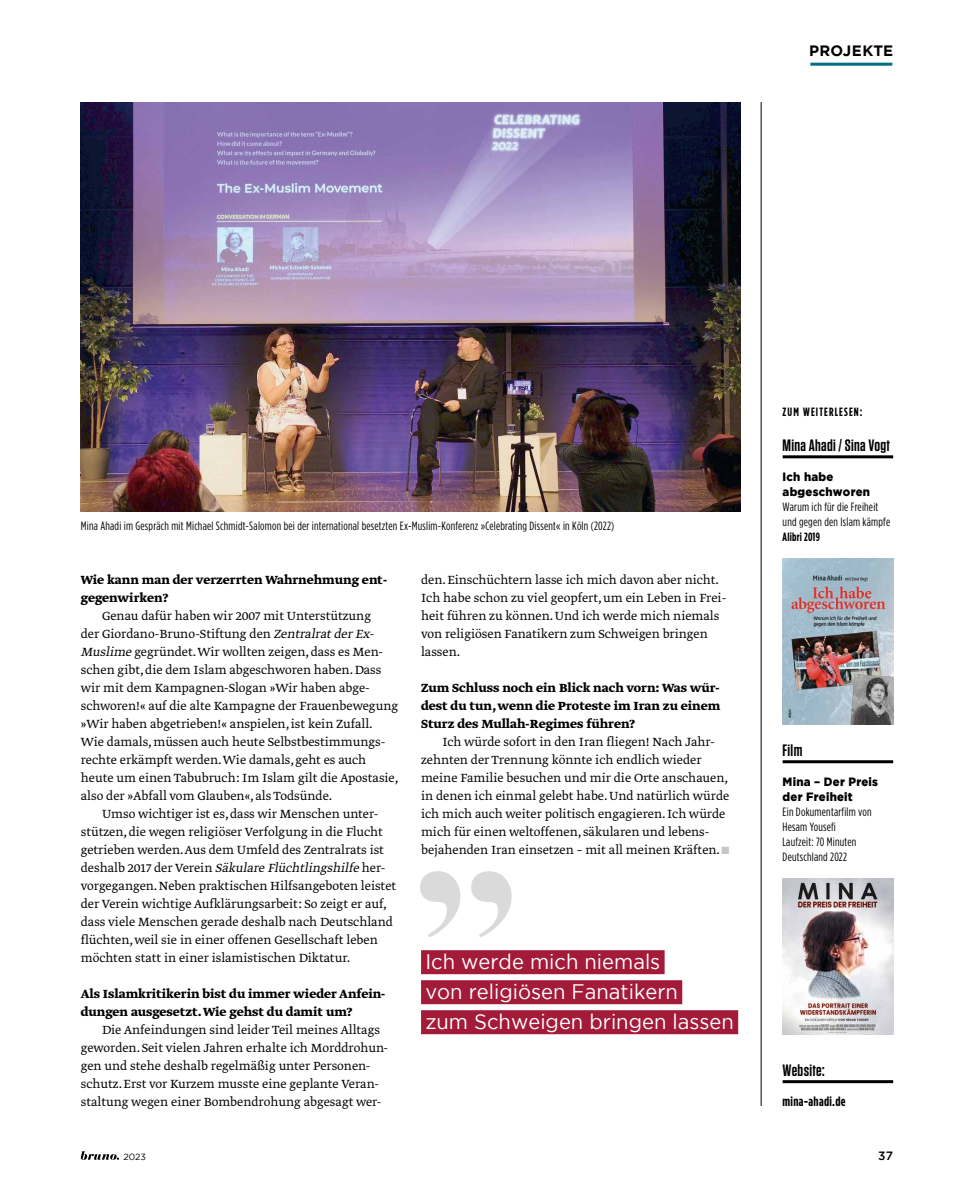
<style>
.page{position:relative;width:957px;height:1191px;background:#fff}
.page>*{position:absolute;margin:0;border:0;box-sizing:border-box;transform-origin:0 0}
.t1{font:21px/30px "Gotham";color:#fff;scale:.96 1}
.t2{font:600 16.5px "Tungsten";letter-spacing:.02em;color:#000}
.t3{font:700 15px "Gotham";letter-spacing:.015em;color:#000}
.t4{font:300 13.95px/18px "Greta Text Std";color:#000}
.t5{font:700 13.95px/18px "Greta Text Std";color:#000}
.t6{font:700 13.5px "Gotham Condensed";letter-spacing:.02em;color:#000}
.t7{font:12px/15px "Gotham Condensed";letter-spacing:.02em;color:#000}
.t8{font:900 12px/15px "Gotham";letter-spacing:.02em;color:#000;scale:.95 1}
.t9{font:700 12px "Gotham Condensed";letter-spacing:.1em;color:#000;scale:.95 1}
.t10{font:700 12px "Gotham Condensed";letter-spacing:.02em;color:#000;scale:.95 1}
.t11{font:500 12px "Gotham";color:#000}
.t12{font:9px "Gotham";color:#000}
.s1{font-style:italic}
.s2{color:#c5c6c6}
</style>
<div class="page">
<hr style="left:810px;top:63px;width:82px;height:3px;background:#006e85">
<svg style="left:81px;top:1151px;width:38px;height:8px"></svg>
<hr style="left:782px;top:455px;width:111px;height:3px;background:#000">
<hr style="left:782px;top:760px;width:111px;height:3px;background:#000">
<hr style="left:782px;top:1080px;width:111px;height:3px;background:#000">
<img style="left:782px;top:558px;width:111px;height:166px">
<img style="left:782px;top:878px;width:111px;height:156px">
<hr style="left:761px;top:102px;width:1px;height:1004px;background:#000">
<img style="left:81px;top:102px;width:659px;height:409px">
<div style="left:421px;top:950px;width:243px;height:24px;background:#a31b38"></div>
<div style="left:421px;top:980px;width:261px;height:24px;background:#a31b38"></div>
<div style="left:421px;top:1010px;width:317px;height:24px;background:#a31b38"></div>
<svg style="left:420px;top:871px;width:92px;height:66px"></svg>
<p class="t3" style="left:809px;top:42px;width:85px">PROJEKTE</p>
<p class="t7" style="left:81px;top:518px;width:535px">Mina Ahadi im Gespräch mit Michael Schmidt-Salomon bei der international besetzten Ex-Muslim-Konferenz »Celebrating Dissent« in Köln (2022)</p>
<p class="t5" style="left:81px;top:571px;width:308px">Wie kann man der verzerrten Wahrnehmung ent&shy;gegenwirken?</p>
<p class="t4" style="left:81px;top:607px;width:319px;text-indent:21px">Genau dafür haben wir 2007 mit Unterstützung<br>der Giordano-Bruno-Stiftung den <span class="s1">ZentralratderEx-- Muslime</span> gegründet. Wir wollten zeigen, dass es Men&shy;schen gibt, die dem Islam abgeschworen haben. Dass wir mit dem Kampagnen-Slogan »Wir haben abge&shy;schworen!« auf die alte Kampagne der Frauenbewegung »Wir haben abgetrieben!« anspielen, ist kein Zufall.<br>Wie damals, müssen auch heute Selbstbestimmungs&shy;rechte erkämpft werden. Wie damals, geht es auch heute um einen Tabubruch: Im Islam gilt die Apostasie, also der »Abfall vom Glauben«, als Todsünde.</p>
<p class="t4" style="left:81px;top:805px;width:317px;text-indent:21px">Umso wichtiger ist es, dass wir Menschen unter&shy;stützen, die wegen religiöser Verfolgung in die Flucht getrieben werden. Aus dem Umfeld des Zentralrats ist<br>d e s h a l b 2 0 1 7 d e r Ve r e i n <span class="s1">Säkulare Flüchtlingshilfe</span> h e r - vorgegangen. Neben praktischen Hilfsangeboten leistet der Verein wichtige Aufklärungsarbeit: So zeigt er auf, dass viele Menschen gerade deshalb nach Deutschland flüchten, weil sie in einer offenen Gesellschaft leben möchten statt in einer islamistischen Diktatur.</p>
<p class="t5" style="left:81px;top:985px;width:306px">Als Islamkritikerin bist du immer wieder Anfein&shy;dungen ausgesetzt. Wie gehst du damit um?</p>
<p class="t4" style="left:81px;top:1021px;width:309px;text-indent:21px">Die Anfeindungen sind leider Teil meines Alltags geworden. Seit vielen Jahren erhalte ich Morddrohun&shy;gen und stehe deshalb regelmäßig unter Personen&shy;schutz. Erst vor Kurzem musste eine geplante Veran&shy;staltung wegen einer Bombendrohung abgesagt wer-</p>
<p class="t4" style="left:421px;top:571px;width:307px">den. Einschüchtern lasse ich mich davon aber nicht.<br>Ich habe schon zu viel geopfert, um ein Leben in Frei&shy;heit führen zu können. Und ich werde mich niemals von religiösen Fanatikern zum Schweigen bringen lassen.</p>
<p class="t5" style="left:421px;top:679px;width:301px;text-align:justify">Zum Schluss noch ein Blick nach vorn: Was wür&shy;dest du tun, wenn die Proteste im Iran zu einem Sturz des Mullah-Regimes führen?</p>
<p class="t4" style="left:421px;top:733px;width:310px;text-indent:21px">Ich würde sofort in den Iran fliegen! Nach Jahr&shy;zehnten der Trennung könnte ich endlich wieder meine Familie besuchen und mir die Orte anschauen, in denen ich einmal gelebt habe. Und natürlich würde ich mich auch weiter politisch engagieren. Ich würde mich für einen weltoffenen, säkularen und lebens&shy;bejahenden Iran einsetzen – mit all meinen Kräften. <span class="s2">■</span></p>
<h1 class="t1" style="left:425px;top:946px;width:323px">Ich werde mich niemals<br>von religiösen Fanatikern<br>zum Schweigen bringen lassen</h1>
<p class="t9" style="left:782px;top:405px;width:86px">ZUM WEITERLESEN:</p>
<p class="t2" style="left:782px;top:436px;width:109px">Mina Ahadi / Sina Vogt</p>
<p class="t8" style="left:782px;top:469px;width:94px">Ich habe abgeschworen</p>
<p class="t7" style="left:782px;top:499px;width:109px">Warum ich für die Freiheit und gegen den Islam kämpfe</p>
<p class="t10" style="left:782px;top:530px;width:41px">Alibri 2019</p>
<p class="t2" style="left:782px;top:741px;width:21px">Film</p>
<p class="t8" style="left:782px;top:774px;width:102px">Mina – Der Preis der Freiheit</p>
<p class="t7" style="left:782px;top:804px;width:91px">Ein Dokumentarfilm von<br>Hesam Yousefi<br>Laufzeit: 70 Minuten<br>Deutschland 2022</p>
<p class="t2" style="left:782px;top:1061px;width:43px">Website:</p>
<p class="t6" style="left:782px;top:1093px;width:64px">mina-ahadi.de</p>
<p class="t12" style="left:123px;top:1151px;width:24px">2023</p>
<p class="t11" style="left:878px;top:1148px;width:17px">37</p>
</div>
